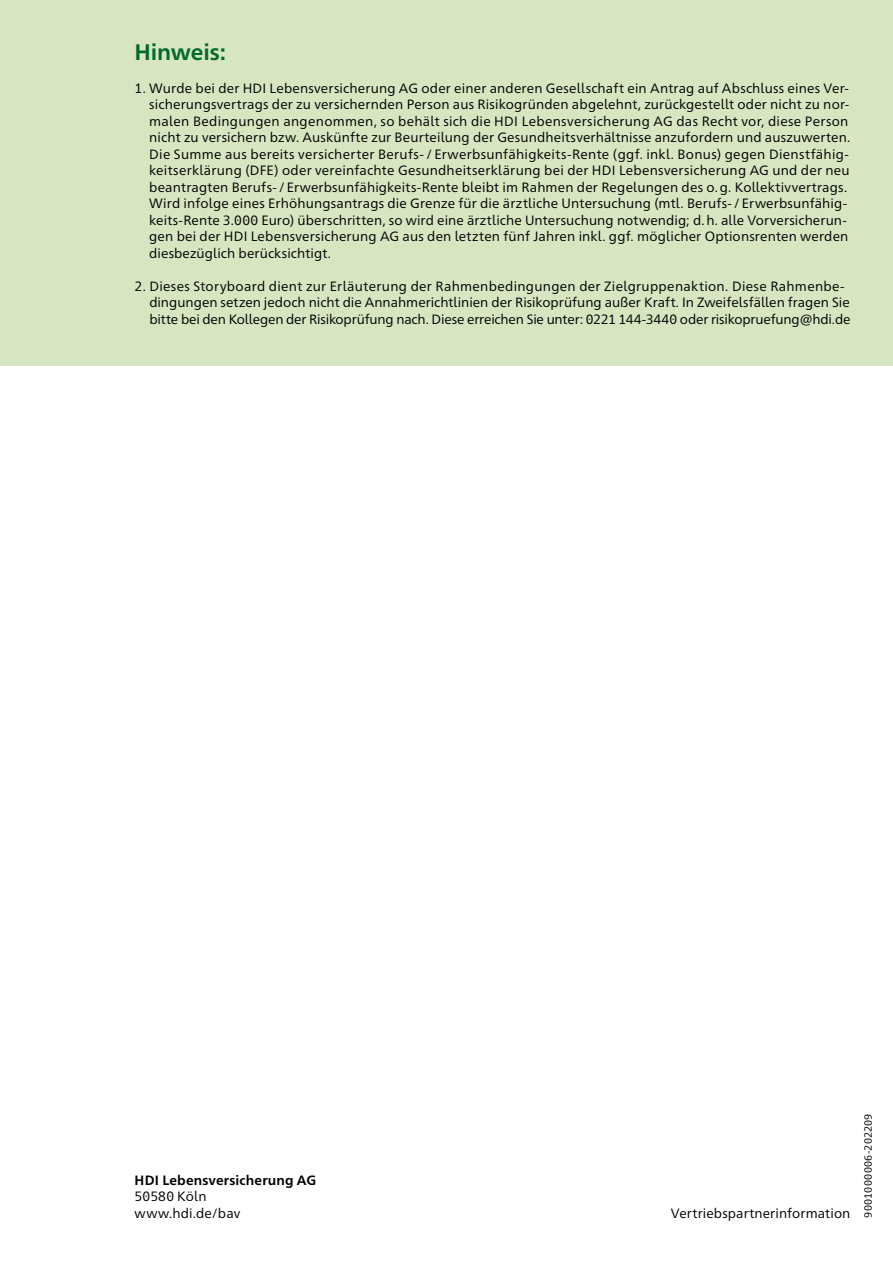
<style>
.page{position:relative;width:893px;height:1263px;background:#fff}
.page>*{position:absolute;margin:0;border:0;box-sizing:border-box;transform-origin:0 0}
.t1{font:700 22.5px "HDI Pro";letter-spacing:-.005em;color:#006b2b}
.t2{font:13.5px/16.5px "HDI Pro";letter-spacing:.015em;color:#000}
.t3{font:700 13.5px "HDI Pro";letter-spacing:.01em;color:#000}
.t4{font:10.5px "HDI Pro";letter-spacing:.03em;color:#000}
</style>
<div class="page">
<div style="left:0;top:0;width:893px;height:366px;background:#d7e5c1"></div>
<h1 class="t1" style="left:135px;top:35px;width:93px">Hinweis:</h1>
<p class="t2" style="left:149px;top:79px;width:703px;text-indent:-15px">1. Wurde bei der HDI Lebensversicherung AG oder einer anderen Gesellschaft ein Antrag auf Abschluss eines Ver&shy;sicherungsvertrags der zu versichernden Person aus Risikogründen abgelehnt, zurückgestellt oder nicht zu nor&shy;malen Bedingungen angenommen, so behält sich die HDI Lebensversicherung AG das Recht vor, diese Person nicht zu versichern bzw. Auskünfte zur Beurteilung der Gesundheitsverhältnisse anzufordern und auszuwerten.<br>Die Summe aus bereits versicherter Berufs- / Erwerbsunfähigkeits-Rente (ggf. inkl. Bonus) gegen Dienstfähig&shy;keitserklärung (DFE) oder vereinfachte Gesundheitserklärung bei der HDI Lebensversicherung AG und der neu beantragten Berufs- /Erwerbsunfähigkeits-Rente bleibt im Rahmen der Regelungen des o.g. Kollektivvertrags.<br>Wird infolge eines Erhöhungsantrags die Grenze für die ärztliche Untersuchung (mtl. Berufs- /Erwerbsunfähig&shy;keits-Rente 3.000 Euro) überschritten, so wird eine ärztliche Untersuchung notwendig; d.h. alle Vorversicherun&shy;gen bei der HDI Lebensversicherung AG aus den letzten fünf Jahren inkl. ggf. möglicher Optionsrenten werden diesbezüglich berücksichtigt.</p>
<p class="t2" style="left:149px;top:277px;width:703px;text-indent:-15px">2. Dieses Storyboard dient zur Erläuterung der Rahmenbedingungen der Zielgruppenaktion. Diese Rahmenbe&shy;dingungen setzen jedoch nicht die Annahmerichtlinien der Risikoprüfung außer Kraft. In Zweifelsfällen fragen Sie bitte bei den Kollegen der Risikoprüfung nach. Diese erreichen Sie unter: 0221 144-3440 oder risikopruefung@hdi.de</p>
<p class="t3" style="left:135px;top:1170px;width:183px">HDI Lebensversicherung AG</p>
<p class="t2" style="left:135px;top:1187px;width:107px">50580 Köln www.hdi.de/bav</p>
<p class="t2" style="left:671px;top:1203px;width:181px">Vertriebspartnerinformation</p>
<p class="t4" style="left:860px;top:1217px;width:105px;rotate:-90deg">9001000006-202209</p>
</div>
